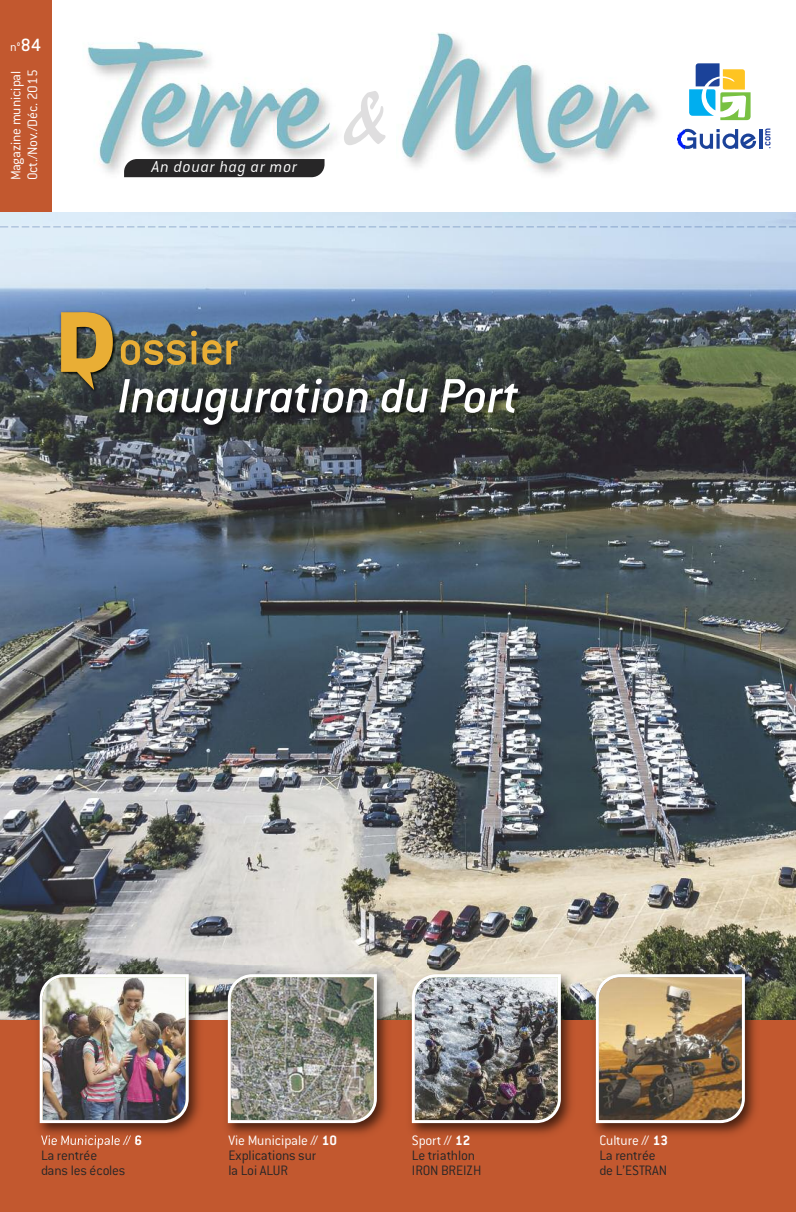
<style>
.page{position:relative;width:796px;height:1212px;background:#fff}
.page>*{position:absolute;margin:0;border:0;box-sizing:border-box;transform-origin:0 0}
.t1{font:96.6px "Brush 445 BT";color:#dfdedf;scale:.67 1}
.t2{font:italic 500 52.8px "Conduit ITC";letter-spacing:-.01em;color:#fff}
.t3{font:500 52.8px "Conduit ITC";letter-spacing:-.01em;color:#e9ae35}
.t4{font:italic 300 17.55px "Conduit ITC";letter-spacing:.035em;color:#fff}
.t5{font:300 15px/15px "Conduit ITC";letter-spacing:-.01em;color:#272627}
.t6{font:300 15px/16.5px "Conduit ITC";color:#fff}
.t7{font:300 13.5px "Conduit ITC";color:#fff}
.t8{font:500 11.25px "Conduit ITC";color:#002492}
.s1{font-weight:500;font-size:19.5px}
.s2{color:#fff}
.s3{font-weight:700;color:#fff}
</style>
<div class="page">
<div style="left:0;top:0;width:51px;height:213px;background:#c2582f"></div>
<img style="left:0;top:371px;width:795px;height:649px">
<img style="left:0;top:213px;width:795px;height:158px">
<div style="left:0;top:1020px;width:795px;height:192px;background:#c2582f"></div>
<hr style="left:758px;top:129px;width:3px;height:20px;background:#1b4299">
<svg style="left:684px;top:129px;width:71px;height:20px"></svg>
<img style="left:0;top:226px;width:795px;height:1px">
<img style="left:219px;top:966px;width:176px;height:169px">
<svg style="left:228px;top:974px;width:148px;height:149px;background:#92938a"></svg>
<img style="left:403px;top:966px;width:175px;height:169px">
<img style="left:411px;top:974px;width:149px;height:149px">
<img style="left:587px;top:966px;width:175px;height:169px">
<img style="left:595px;top:974px;width:149px;height:149px">
<img style="left:31px;top:966px;width:176px;height:175px">
<img style="left:41px;top:1135px;width:62px;height:6px">
<svg style="left:123px;top:1135px;width:18px;height:6px"></svg>
<img style="left:40px;top:974px;width:149px;height:149px">
<svg style="left:689px;top:63px;width:61px;height:57px"></svg>
<img style="left:677px;top:129px;width:7px;height:20px">
<img style="left:401px;top:32px;width:253px;height:142px">
<img style="left:344px;top:112px;width:16px;height:33px">
<img style="left:87px;top:41px;width:188px;height:137px">
<img style="left:275px;top:85px;width:62px;height:93px">
<img style="left:277px;top:177px;width:60px;height:1px">
<div style="left:124px;top:159px;width:200px;height:18px;background:#272627"></div>
<img style="left:54px;top:305px;width:70px;height:97px">
<img style="left:108px;top:402px;width:495px;height:68px">
<img style="left:124px;top:362px;width:479px;height:40px">
<img style="left:113px;top:362px;width:11px;height:9px">
<svg style="left:61px;top:312px;width:52px;height:78px;background:#a1833b"></svg>
<img style="left:122px;top:362px;width:110px;height:3px">
<p class="t7" style="left:10px;top:43px;width:33px">n°<span class="s1">84</span></p>
<p class="t6" style="left:9px;top:180px;width:112px;rotate:-90deg">Magazine municipal<br>Oct./Nov./Déc. 2015</p>
<p class="t4" style="left:152px;top:161px;width:147px">An douar hag ar mor</p>
<h1 class="t1" style="left:347px;top:73px;width:67px">&amp;</h1>
<h2 class="t3" style="left:118px;top:331px;width:122px">ossier</h2>
<h2 class="t2" style="left:118px;top:379px;width:403px">Inauguration du Port</h2>
<p class="t8" style="left:763px;top:149px;width:22px;rotate:-90deg">.com</p>
<p class="t5" style="left:41px;top:1134px;width:102px"><span class="s2">Vie Municipale //</span> <span class="s3">6<br></span>La rentrée<br>dans les écoles</p>
<p class="t5" style="left:411px;top:1134px;width:71px"><span class="s2">Sport //</span> <span class="s3">12<br></span>Le triathlon<br>IRON BREIZH</p>
<p class="t5" style="left:228px;top:1134px;width:110px"><span class="s2">Vie Municipale //</span> <span class="s3">10<br></span>Explications sur<br>la Loi ALUR</p>
<p class="t5" style="left:599px;top:1134px;width:70px"><span class="s2">Culture //</span> <span class="s3">13<br></span>La rentrée de L’ESTRAN</p>
</div>
